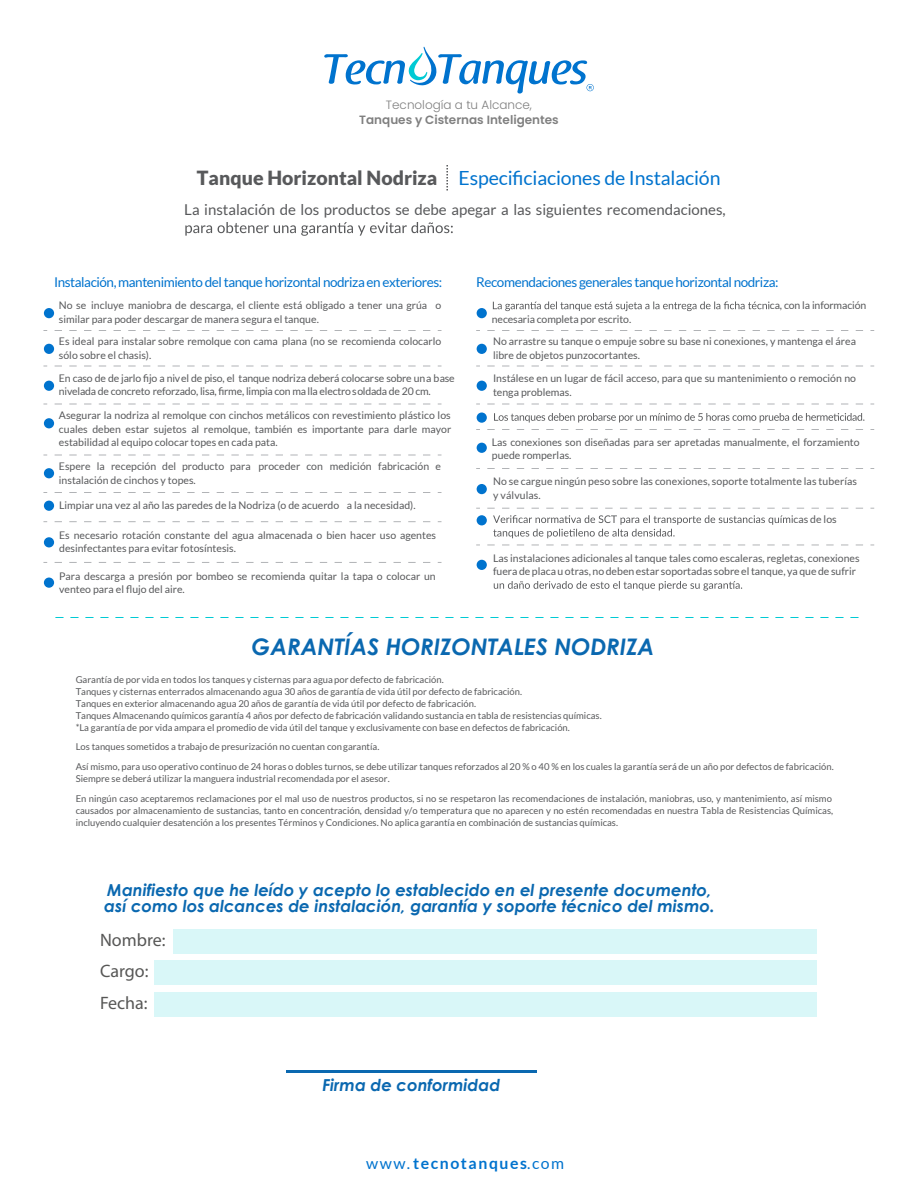
<style>
.page{position:relative;width:918px;height:1188px;background:#fff}
.page>*{position:absolute;margin:0;border:0;box-sizing:border-box;transform-origin:0 0}
.t1{font:italic 700 22.8px "Century Gothic";color:#0a68b0}
.t2{font:19.5px "Lato";letter-spacing:-.005em;color:#0073ce}
.t3{font:18px/31.5px "Myriad Pro";color:#575756}
.t4{font:italic 700 16.5px/16.5px "Century Gothic";color:#0a68b0}
.t5{font:700 15.9px "Lato";letter-spacing:.1em;color:#0073ce}
.t6{font:15px "Lato";color:#58595b}
.t7{font:13.5px "Lato";letter-spacing:-.035em;color:#0073ce}
.t8{font:600 12px "Poppins";color:#808080}
.t9{font:300 12px "Poppins";color:#808080}
.t10{font:10.5px/13.5px "Lato";color:#58595b}
.t11{font:10.5px/13.5px "Lato";letter-spacing:-.02em;color:#58595b}
.t12{font:9.45px/12px "Lato";color:#58595b}
.s1{font-weight:900;color:#58595b}
.s2{font-weight:400}
</style>
<div class="page">
<svg style="left:324px;top:47px;width:270px;height:47px"></svg>
<div style="left:44px;top:308px;width:10px;height:10px;background:#0073ce;border-radius:50%"></div>
<div style="left:44px;top:344px;width:10px;height:10px;background:#0073ce;border-radius:50%"></div>
<div style="left:44px;top:418px;width:10px;height:10px;background:#0073ce;border-radius:50%"></div>
<div style="left:44px;top:468px;width:10px;height:10px;background:#0073ce;border-radius:50%"></div>
<div style="left:44px;top:381px;width:10px;height:10px;background:#0073ce;border-radius:50%"></div>
<svg style="left:55px;top:330px;width:386px;height:1px"></svg>
<svg style="left:55px;top:366px;width:386px;height:1px"></svg>
<svg style="left:55px;top:455px;width:386px;height:1px"></svg>
<svg style="left:55px;top:492px;width:386px;height:1px"></svg>
<svg style="left:55px;top:404px;width:386px;height:1px"></svg>
<div style="left:44px;top:501px;width:10px;height:10px;background:#0073ce;border-radius:50%"></div>
<svg style="left:55px;top:521px;width:386px;height:1px"></svg>
<div style="left:44px;top:537px;width:10px;height:10px;background:#0073ce;border-radius:50%"></div>
<svg style="left:55px;top:562px;width:386px;height:1px"></svg>
<div style="left:44px;top:578px;width:10px;height:10px;background:#0073ce;border-radius:50%"></div>
<div style="left:477px;top:308px;width:10px;height:10px;background:#0073ce;border-radius:50%"></div>
<div style="left:477px;top:344px;width:10px;height:10px;background:#0073ce;border-radius:50%"></div>
<div style="left:477px;top:413px;width:10px;height:10px;background:#0073ce;border-radius:50%"></div>
<div style="left:477px;top:443px;width:10px;height:10px;background:#0073ce;border-radius:50%"></div>
<div style="left:477px;top:381px;width:10px;height:10px;background:#0073ce;border-radius:50%"></div>
<svg style="left:487px;top:330px;width:387px;height:1px"></svg>
<svg style="left:487px;top:366px;width:387px;height:1px"></svg>
<svg style="left:487px;top:429px;width:387px;height:1px"></svg>
<svg style="left:487px;top:468px;width:387px;height:1px"></svg>
<svg style="left:487px;top:404px;width:387px;height:1px"></svg>
<div style="left:477px;top:484px;width:10px;height:10px;background:#0073ce;border-radius:50%"></div>
<svg style="left:487px;top:508px;width:387px;height:1px"></svg>
<div style="left:477px;top:515px;width:10px;height:10px;background:#0073ce;border-radius:50%"></div>
<svg style="left:487px;top:545px;width:387px;height:1px"></svg>
<div style="left:477px;top:560px;width:10px;height:10px;background:#0073ce;border-radius:50%"></div>
<svg style="left:185px;top:222px;width:268px;height:14px"></svg>
<svg style="left:446px;top:165px;width:2px;height:25px"></svg>
<svg style="left:494px;top:581px;width:248px;height:10px"></svg>
<svg style="left:493px;top:301px;width:276px;height:10px"></svg>
<svg style="left:494px;top:413px;width:370px;height:10px"></svg>
<svg style="left:493px;top:515px;width:300px;height:23px"></svg>
<svg style="left:56px;top:617px;width:803px;height:1px"></svg>
<div style="left:173px;top:929px;width:643px;height:24px;background:#d9f7f8"></div>
<div style="left:154px;top:961px;width:662px;height:24px;background:#d9f7f8"></div>
<div style="left:154px;top:992px;width:662px;height:24px;background:#d9f7f8"></div>
<hr style="left:286px;top:1070px;width:250px;height:2px;background:#0a68b0">
<p class="t9" style="left:386px;top:98px;width:148px">Tecnología a tu Alcance,</p>
<p class="t8" style="left:359px;top:113px;width:201px">Tanques y Cisternas Inteligentes</p>
<h2 class="t2" style="left:197px;top:167px;width:525px"><span class="s1">Tanque Horizontal Nodriza</span> Especificiaciones de Instalación</h2>
<h3 class="t6" style="left:184px;top:201px;width:543px">La instalación de los productos se debe apegar a las siguientes recomendaciones,</h3>
<p class="t7" style="left:476px;top:274px;width:304px">Recomendaciones generales tanque horizontal nodriza:</p>
<p class="t10" style="left:770px;top:299px;width:98px">ca, con la información</p>
<p class="t10" style="left:492px;top:308px;width:366px;line-height:22.4px">necesaria completa por escrito.<br>No arrastre su tanque o empuje sobre su base ni conexiones, y mantenga el área</p>
<p class="t10" style="left:493px;top:348px;width:149px">libre de objetos punzocortantes.</p>
<p class="t10" style="left:493px;top:372px;width:365px">Instálese en un lugar de fácil acceso, para que su mantenimiento o remoción no tenga problemas.</p>
<p class="t7" style="left:54px;top:275px;width:390px">Instalación, mantenimiento del tanque horizontal nodriza en exteriores:</p>
<p class="t10" style="left:59px;top:298px;width:384px">No se incluye maniobra de descarga, el cliente está obligado a tener una grúa o similar para poder descargar de manera segura el tanque.</p>
<p class="t10" style="left:59px;top:335px;width:384px">Es ideal para instalar sobre remolque con cama plana (no se recomienda colocarlo sólo sobre el chasis).</p>
<p class="t11" style="left:59px;top:371px;width:397px">En caso de de jarlo fijo a nivel de piso, el tanque nodriza deberá colocarse sobre una base nivelada de concreto reforzado, lisa, firme, limpia con ma lla electro soldada de 20 cm.</p>
<p class="t10" style="left:59px;top:409px;width:394px;text-align:justify">Asegurar la nodriza al remolque con cinchos metálicos con revestimiento plástico los cuales deben estar sujetos al remolque, también es importante para darle mayor estabilidad al equipo colocar topes en cada pata.</p>
<p class="t10" style="left:59px;top:460px;width:383px">Espere la recepción del producto para proceder con medición fabricación e instalación de cinchos y topes.</p>
<p class="t10" style="left:59px;top:498px;width:358px">Limpiar una vez al año las paredes de la Nodriza (o de acuerdo a la necesidad).</p>
<p class="t10" style="left:59px;top:528px;width:378px">Es necesario rotación constante del agua almacenada o bien hacer uso agentes desinfectantes para evitar fotosíntesis.</p>
<p class="t10" style="left:59px;top:569px;width:378px">Para descarga a presión por bombeo se recomienda quitar la tapa o colocar un venteo para el flujo del aire.</p>
<h1 class="t1" style="left:251px;top:630px;width:405px">GARANTÍAS HORIZONTALES NODRIZA</h1>
<p class="t10" style="left:492px;top:435px;width:369px">Las conexiones son diseñadas para ser apretadas manualmente, el forzamiento puede romperlas.</p>
<p class="t10" style="left:493px;top:474px;width:366px">No se cargue ningún peso sobre las conexiones, soporte totalmente las tuberías y válvulas.</p>
<p class="t10" style="left:793px;top:512px;width:45px">cas de los</p>
<p class="t10" style="left:493px;top:551px;width:368px">Las instalaciones adicionales al tanque tales como escaleras, regletas, conexiones fuera de placa u otras, no deben estar soportadas sobre el tanque, ya que de sufrir</p>
<p class="t12" style="left:76px;top:673px;width:528px">Garantía de por vida en todos los tanques y cisternas para agua por defecto de fabricación.<br>Tanques y cisternas enterrados almacenando agua 30 años de garantía de vida útil por defecto de fabricación.<br>Tanques en exterior almacenando agua 20 años de garantía de vida útil por defecto de fabricación.<br>Tanques Almacenando químicos garantía 4 años por defecto de fabricación validando sustancia en tabla de resistencias químicas. *La garantía de por vida ampara el promedio de vida útil del tanque y exclusivamente con base en defectos de fabricación.</p>
<p class="t12" style="left:76px;top:737px;width:760px;line-height:19.6px">Los tanques sometidos a trabajo de presurización no cuentan con garantía.<br>Así mismo, para uso operativo continuo de 24 horas o dobles turnos, se debe utilizar tanques reforzados al 20 % o 40 % en los cuales la garantía será de un año por defectos de fabricación.</p>
<p class="t12" style="left:76px;top:769px;width:758px;line-height:19.6px">Siempre se deberá utilizar la manguera industrial recomendada por el asesor.<br>En ningún caso aceptaremos reclamaciones por el mal uso de nuestros productos, si no se respetaron las recomendaciones de instalación, maniobras, uso, y mantenimiento, así mismo</p>
<p class="t12" style="left:76px;top:804px;width:759px">causados por almacenamiento de sustancias, tanto en concentración, densidad y/o temperatura que no aparecen y no estén recomendadas en nuestra Tabla de Resistencias Químicas, incluyendo cualquier desatención a los presentes Términos y Condiciones. No aplica garantía en combinación de sustancias químicas.</p>
<h3 class="t4" style="left:104px;top:881px;width:612px">Manifiesto que he leído y acepto lo establecido en el presente documento, así como los alcances de instalación, garantía y soporte técnico del mismo.</h3>
<h3 class="t3" style="left:100px;top:924px;width:67px">Nombre:<br>Cargo:<br>Fecha:</h3>
<h3 class="t4" style="left:322px;top:1076px;width:179px">Firma de conformidad</h3>
<h3 class="t5" style="left:366px;top:1154px;width:200px"><span class="s2">www.</span>tecnotanques<span class="s2">.com</span></h3>
</div>
